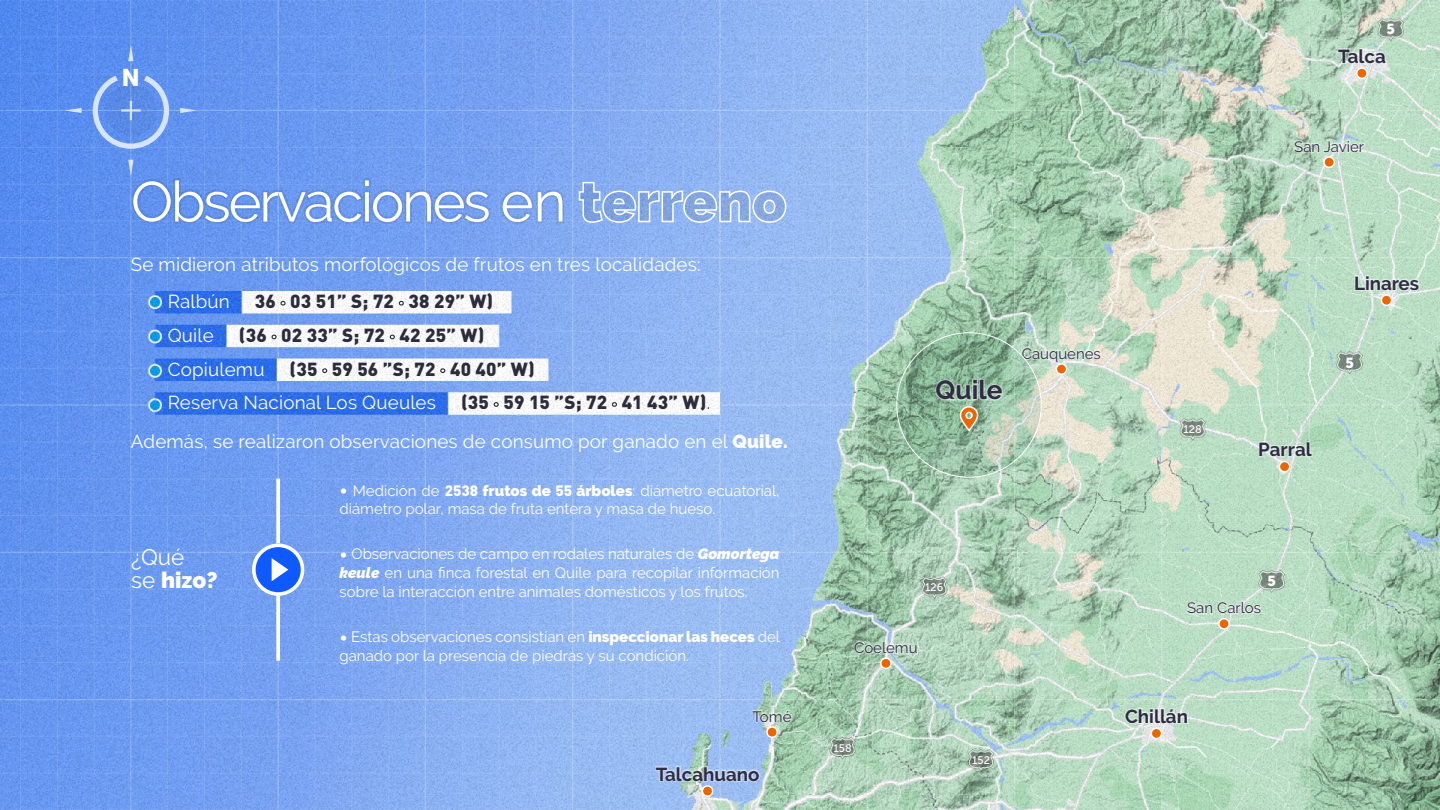
<style>
.page{position:relative;width:1440px;height:810px;background:#fff}
.page>*{position:absolute;margin:0;border:0;box-sizing:border-box;transform-origin:0 0}
.t1{font:56.25px "Raleway";letter-spacing:-.04em;color:#fff}
.t2{font:700 26.25px "Raleway";color:#2f2c44}
.t3{font:24px "Museo Sans 900";color:#fff}
.t4{font:22.5px/22.5px "Raleway";color:#fff}
.t5{font:18.75px "Raleway";letter-spacing:.01em;color:#fff}
.t6{font:900 18.75px "DIN Pro";letter-spacing:.01em;color:#2c2c3c}
.t7{font:700 18.75px "Raleway";color:#2f2c44}
.t8{font:15px/18.8px "Raleway";color:#fff}
.t9{font:15px "Raleway";color:#2f2c44}
.t10{font:14.48px "Museo Sans 900";color:#fff}
.t11{font:10.95px "Museo Sans 500";color:#fff}
.s1{font-family:"Raleway";font-weight:400}
.s2{font-weight:900}
.s3{font-weight:900;font-size:22.5px}
.s4{font-family:"DIN Pro";font-weight:900}
.s5{font-weight:900;font-style:italic}
</style>
<div class="page">
<img style="left:0;top:0;width:1440px;height:810px">
<svg style="left:1151px;top:728px;width:11px;height:11px"></svg>
<svg style="left:702px;top:785px;width:11px;height:12px"></svg>
<svg style="left:1218px;top:618px;width:12px;height:12px"></svg>
<svg style="left:1279px;top:461px;width:11px;height:11px"></svg>
<svg style="left:1381px;top:294px;width:11px;height:12px"></svg>
<svg style="left:1323px;top:156px;width:12px;height:12px"></svg>
<svg style="left:1056px;top:363px;width:11px;height:12px"></svg>
<svg style="left:880px;top:657px;width:12px;height:12px"></svg>
<svg style="left:766px;top:726px;width:12px;height:12px"></svg>
<svg style="left:1356px;top:67px;width:12px;height:12px"></svg>
<svg style="left:960px;top:406px;width:18px;height:26px"></svg>
<svg style="left:128px;top:44px;width:6px;height:17px"></svg>
<svg style="left:128px;top:160px;width:6px;height:16px"></svg>
<svg style="left:180px;top:108px;width:17px;height:5px"></svg>
<svg style="left:65px;top:108px;width:17px;height:5px"></svg>
<svg style="left:90px;top:71px;width:82px;height:80px;background:#709cee"></svg>
<svg style="left:281px;top:301px;width:5px;height:5px"></svg>
<svg style="left:399px;top:301px;width:5px;height:5px"></svg>
<svg style="left:272px;top:335px;width:5px;height:4px"></svg>
<svg style="left:390px;top:335px;width:5px;height:4px"></svg>
<svg style="left:322px;top:368px;width:5px;height:5px"></svg>
<svg style="left:440px;top:368px;width:5px;height:5px"></svg>
<svg style="left:494px;top:402px;width:5px;height:5px"></svg>
<svg style="left:612px;top:402px;width:5px;height:5px"></svg>
<svg style="left:276px;top:481px;width:4px;height:177px"></svg>
<svg style="left:252px;top:543px;width:52px;height:53px"></svg>
<svg style="left:578px;top:181px;width:209px;height:43px;background:#9bb9ec"></svg>
<h3 class="t3" style="left:122px;top:64px;width:20px">N</h3>
<h1 class="t1" style="left:131px;top:169px;width:437px">Observaciones en</h1>
<p class="t5" style="left:131px;top:254px;width:571px">Se midieron atributos morfológicos de frutos en tres localidades:</p>
<p class="t5" style="left:168px;top:291px;width:64px">Ralbún</p>
<p class="t6" style="left:255px;top:289px;width:240px">36 03 51” S; 72 38 29” W)</p>
<p class="t5" style="left:168px;top:324px;width:48px">Quile</p>
<p class="t6" style="left:239px;top:322px;width:247px">(36 02 33” S; 72 42 25” W)</p>
<p class="t5" style="left:168px;top:358px;width:98px">Copiulemu</p>
<p class="t6" style="left:290px;top:356px;width:247px">(35 59 56 ”S; 72 40 40” W)</p>
<p class="t5" style="left:168px;top:392px;width:270px">Reserva Nacional Los Queules</p>
<p class="t6" style="left:461px;top:390px;width:251px">(35 59 15 ”S; 72 41 43” W)<span class="s1">.</span></p>
<p class="t5" style="left:131px;top:430px;width:659px">Además, se realizaron observaciones de consumo por ganado en el <span class="s2">Quile.</span></p>
<h3 class="t4" style="left:131px;top:546px;width:88px">¿Qué<br>se <span class="s2">hizo?</span></h3>
<p class="t8" style="left:340px;top:481px;width:442px"><span class="s3">•</span> Medición de <span class="s4">2538</span> <span class="s2">frutos de</span> <span class="s4">55</span> <span class="s2">árboles</span>: diámetro ecuatorial, diámetro polar, masa de fruta entera y masa de hueso.</p>
<p class="t8" style="left:340px;top:545px;width:442px;text-align:justify"><span class="s3">•</span> Observaciones de campo en rodales naturales de <span class="s5">Gomortega keule</span> en una finca forestal en Quile para recopilar información sobre la interacción entre animales domésticos y los frutos.</p>
<p class="t8" style="left:340px;top:627px;width:442px"><span class="s3">•</span> Estas observaciones consistían en <span class="s2">inspeccionar las heces</span> del ganado por la presencia de piedras y su condición.</p>
<p class="t9" style="left:753px;top:708px;width:40px">Tomé</p>
<p class="t7" style="left:656px;top:763px;width:105px">Talcahuano</p>
<p class="t10" style="left:1387px;top:21px;width:10px">5</p>
<p class="t7" style="left:1338px;top:45px;width:49px">Talca</p>
<p class="t9" style="left:1294px;top:138px;width:71px">San Javier</p>
<h2 class="t2" style="left:936px;top:375px;width:68px">Quile</h2>
<p class="t9" style="left:1022px;top:345px;width:81px">Cauquenes</p>
<p class="t11" style="left:1184px;top:423px;width:20px">128</p>
<p class="t7" style="left:1258px;top:439px;width:55px">Parral</p>
<p class="t7" style="left:1354px;top:272px;width:67px">Linares</p>
<p class="t10" style="left:1345px;top:354px;width:10px">5</p>
<p class="t11" style="left:925px;top:582px;width:20px">126</p>
<p class="t9" style="left:854px;top:639px;width:65px">Coelemu</p>
<p class="t11" style="left:833px;top:742px;width:20px">158</p>
<p class="t11" style="left:972px;top:754px;width:19px">152</p>
<p class="t10" style="left:1268px;top:573px;width:10px">5</p>
<p class="t9" style="left:1187px;top:599px;width:75px">San Carlos</p>
<p class="t7" style="left:1125px;top:706px;width:64px">Chillán</p>
</div>
